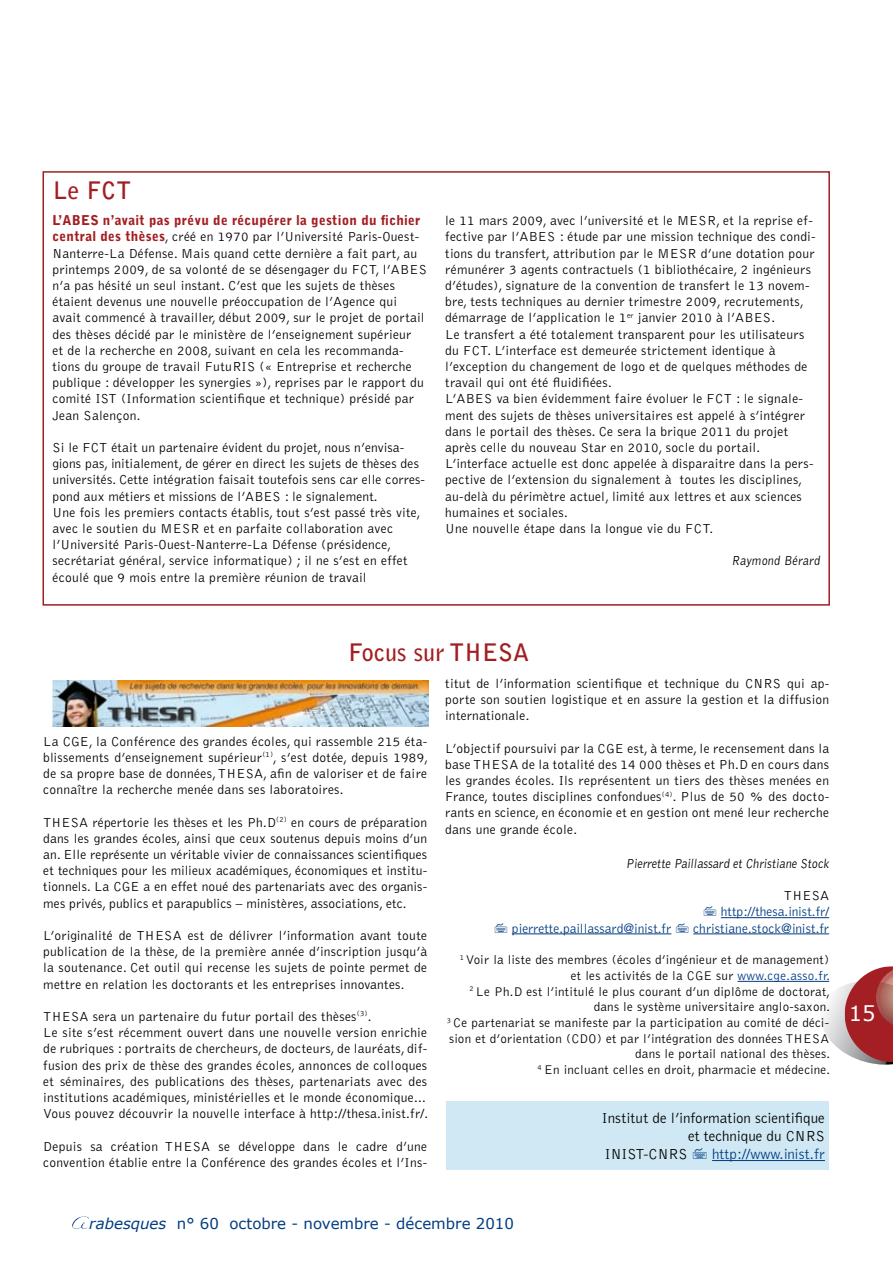
<style>
.page{position:relative;width:893px;height:1263px;background:#fff}
.page>*{position:absolute;margin:0;border:0;box-sizing:border-box;transform-origin:0 0}
.t1{font:700 24px "Bell Gothic";letter-spacing:.01em;color:#a31e22}
.t2{font:21px "Verdana";color:#fff}
.t3{font:300 15px "Bell Gothic";color:#000}
.t4{font:15px "Verdana";color:#003c81}
.t5{font:300 15px "Bell Gothic";color:#003c81}
.t6{font:300 13.5px/16.2px "Bell Gothic";letter-spacing:.02em;color:#000;text-align:justify}
.t7{font:300 13.5px "Bell Gothic";color:#003c81}
.t8{font:300 13.5px "Bell Gothic";letter-spacing:.02em;color:#000;scale:.9 1}
.t9{font:300 13.05px/15.6px "Bell Gothic";letter-spacing:.02em;color:#000;text-align:right}
.s1{font-weight:900;color:#a31e22}
.s2{color:#003c81}
.s3{font-style:italic}
</style>
<div class="page">
<svg style="left:821px;top:966px;width:72px;height:99px"></svg>
<svg style="left:72px;top:1216px;width:17px;height:13px"></svg>
<hr style="left:721px;top:917px;width:108px;height:1px;background:#003c81">
<hr style="left:512px;top:933px;width:159px;height:1px;background:#003c81">
<hr style="left:693px;top:933px;width:136px;height:1px;background:#003c81">
<hr style="left:738px;top:981px;width:91px;height:1px;background:#003c81">
<img style="left:52px;top:680px;width:376px;height:47px">
<div style="left:446px;top:1101px;width:383px;height:68px;background:#d0e8f4"></div>
<hr style="left:712px;top:1160px;width:113px;height:1px;background:#003c81">
<div style="left:43px;top:171px;width:787px;height:435px;border:2px solid #a31e22"></div>
<h1 class="t1" style="left:53px;top:176px;width:80px">Le FCT</h1>
<p class="t6" style="left:53px;top:213px;width:376px;text-align:left"><span class="s1">L’ABES n’avait pas prévu de récupérer la gestion du fichier central des thèses</span>, créé en 1970 par l’Université Paris-Ouest-Nanterre-La Défense. Mais quand cette dernière a fait part, au printemps 2009, de sa volonté de se désengager du FCT, l’ABES n’a pas hésité un seul instant. C’est que les sujets de thèses étaient devenus une nouvelle préoccupation de l’Agence qui avait commencé à travailler, début 2009, sur le projet de portail des thèses décidé par le ministère de l’enseignement supérieur<br>et de la recherche en 2008, suivant en cela les recommanda&shy;tions du groupe de travail FutuRIS (« Entreprise et recherche publique : développer les synergies »), reprises par le rapport du comité IST (Information scientifique et technique) présidé par Jean Salençon.</p>
<p class="t6" style="left:53px;top:440px;width:374px;text-align:left">Si le FCT était un partenaire évident du projet, nous n’envisa&shy;gions pas, initialement, de gérer en direct les sujets de thèses des universités. Cette intégration faisait toutefois sens car elle corres&shy;pond aux métiers et missions de l’ABES : le signalement.<br>Une fois les premiers contacts établis, tout s’est passé très vite, avec le soutien du MESR et en parfaite collaboration avec l’Université Paris-Ouest-Nanterre-La Défense (présidence, secrétariat général, service informatique) ; il ne s’est en effet écoulé que 9 mois entre la première réunion de travail</p>
<p class="t6" style="left:445px;top:213px;width:372px;text-align:left">le 11 mars 2009, avec l’université et le MESR, et la reprise ef&shy;fective par l’ABES : étude par une mission technique des condi&shy;tions du transfert, attribution par le MESR d’une dotation pour rémunérer 3 agents contractuels (1 bibliothécaire, 2 ingénieurs d’études), signature de la convention de transfert le 13 novem&shy;bre, tests techniques au dernier trimestre 2009, recrutements, démarrage de l’application le 1<sup>er</sup> janvier 2010 à l’ABES.<br>Le transfert a été totalement transparent pour les utilisateurs du FCT. L’interface est demeurée strictement identique à l’exception du changement de logo et de quelques méthodes de travail qui ont été fluidifiées.<br>L’ABES va bien évidemment faire évoluer le FCT : le signale&shy;ment des sujets de thèses universitaires est appelé à s’intégrer dans le portail des thèses. Ce sera la brique 2011 du projet après celle du nouveau Star en 2010, socle du portail.<br>L’interface actuelle est donc appelée à disparaitre dans la pers&shy;pective de l’extension du signalement à toutes les disciplines, au-delà du périmètre actuel, limité aux lettres et aux sciences humaines et sociales.<br>Une nouvelle étape dans la longue vie du FCT.</p>
<p class="t8" style="left:731px;top:554px;width:102px">Raymond Bérard</p>
<h1 class="t1" style="left:348px;top:638px;width:182px">Focus sur THESA</h1>
<p class="t6" style="left:43px;top:733px;width:386px">La CGE, la Conférence des grandes écoles, qui rassemble 215 éta&shy;blissements d’enseignement supérieur<sup>(1)</sup>, s’est dotée, depuis 1989, de sa propre base de données, THESA, afin de valoriser et de faire connaître la recherche menée dans ses laboratoires.</p>
<p class="t6" style="left:43px;top:814px;width:385px">THESA répertorie les thèses et les Ph.D<sup>(2)</sup> en cours de préparation dans les grandes écoles, ainsi que ceux soutenus depuis moins d’un an. Elle représente un véritable vivier de connaissances scientifiques et techniques pour les milieux académiques, économiques et institu&shy;tionnels. La CGE a en effet noué des partenariats avec des organis&shy;mes privés, publics et parapublics – ministères, associations, etc.</p>
<p class="t6" style="left:43px;top:928px;width:385px">L’originalité de THESA est de délivrer l’information avant toute publication de la thèse, de la première année d’inscription jusqu’à la soutenance. Cet outil qui recense les sujets de pointe permet de mettre en relation les doctorants et les entreprises innovantes.</p>
<p class="t6" style="left:43px;top:1009px;width:387px;text-align:left">THESA sera un partenaire du futur portail des thèses<sup>(3)</sup>.<br>Le site s’est récemment ouvert dans une nouvelle version enrichie de rubriques : portraits de chercheurs, de docteurs, de lauréats, dif&shy;fusion des prix de thèse des grandes écoles, annonces de colloques et séminaires, des publications des thèses, partenariats avec des institutions académiques, ministérielles et le monde économique...<br>Vous pouvez découvrir la nouvelle interface à http://thesa.inist.fr/.</p>
<p class="t6" style="left:43px;top:1138px;width:385px">Depuis sa création THESA se développe dans le cadre d’une convention établie entre la Conférence des grandes écoles et l’Ins-</p>
<p class="t6" style="left:445px;top:675px;width:385px">titut de l’information scientifique et technique du CNRS qui ap&shy;porte son soutien logistique et en assure la gestion et la diffusion internationale.</p>
<p class="t6" style="left:445px;top:740px;width:385px">L’objectif poursuivi par la CGE est, à terme, le recensement dans la base THESA de la totalité des 14 000 thèses et Ph.D en cours dans les grandes écoles. Ils représentent un tiers des thèses menées en France, toutes disciplines confondues<sup>(4)</sup>. Plus de 50 % des docto&shy;rants en science, en économie et en gestion ont mené leur recherche dans une grande école.</p>
<p class="t8" style="left:626px;top:856px;width:230px">Pierrette Paillassard et Christiane Stock</p>
<p class="t6" style="left:784px;top:888px;width:47px">THESA</p>
<p class="t7" style="left:721px;top:905px;width:110px">http://thesa.inist.fr/</p>
<p class="t7" style="left:512px;top:921px;width:161px">pierrette.paillassard@inist.fr</p>
<p class="t7" style="left:693px;top:921px;width:137px">christiane.stock@inist.fr</p>
<p class="t9" style="left:447px;top:952px;width:385px"><sup>1</sup> Voir la liste des membres (écoles d’ingénieur et de management)<br>et les activités de la CGE sur <span class="s2">www.cge.asso.fr.<br></span><sup>2</sup> Le Ph.D est l’intitulé le plus courant d’un diplôme de doctorat, dans le système universitaire anglo-saxon.<br><sup>3</sup> Ce partenariat se manifeste par la participation au comité de déci&shy;sion et d’orientation (CDO) et par l’intégration des données THESA dans le portail national des thèses.<br><sup>4</sup> En incluant celles en droit, pharmacie et médecine.</p>
<p class="t3" style="left:602px;top:1110px;width:224px">Institut de l’information scientifique</p>
<p class="t3" style="left:688px;top:1128px;width:138px">et technique du CNRS</p>
<p class="t3" style="left:605px;top:1146px;width:84px">INIST-CNRS</p>
<p class="t5" style="left:712px;top:1146px;width:114px">http://www.inist.fr</p>
<p class="t4" style="left:89px;top:1214px;width:426px"><span class="s3">rabesques</span> n° 60 octobre - novembre - décembre 2010</p>
<h2 class="t2" style="left:849px;top:999px;width:28px">15</h2>
</div>
